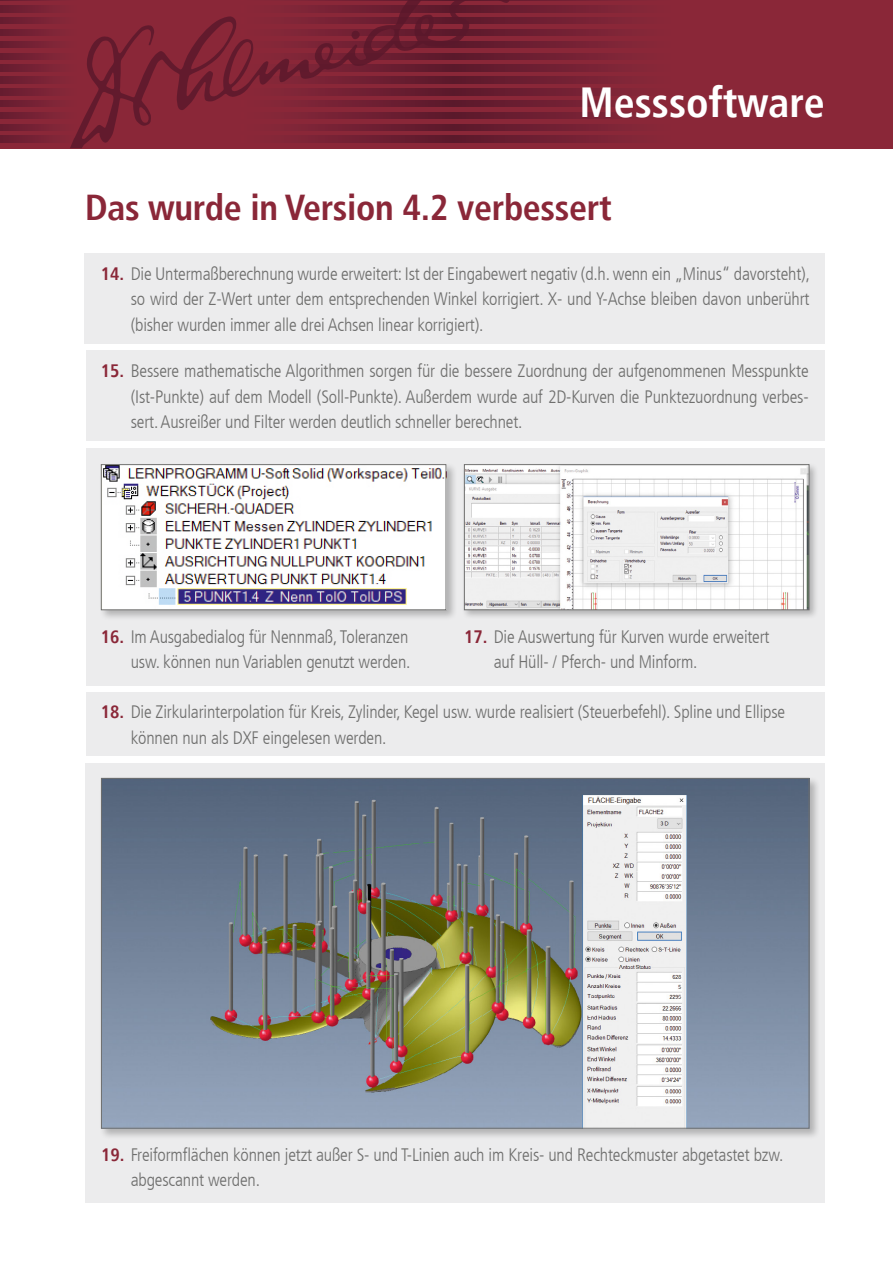
<style>
.page{position:relative;width:893px;height:1263px;background:#fff}
.page>*{position:absolute;margin:0;border:0;box-sizing:border-box;transform-origin:0 0}
.t1{font:700 condensed 42px "Frutiger LT";color:#fff}
.t2{font:700 condensed 36px "Frutiger LT";letter-spacing:-.01em;color:#8a2738}
.t3{font:300 condensed 18px/25.5px "Frutiger LT";letter-spacing:-.01em;color:#6f6f6e}
.s1{font-weight:700;color:#8a2738}
</style>
<div class="page">
<div style="left:85px;top:253px;width:740px;height:91px;background:#ececed"></div>
<div style="left:87px;top:351px;width:738px;height:90px;background:#ececed"></div>
<div style="left:87px;top:448px;width:738px;height:238px;background:#ececed"></div>
<div style="left:87px;top:693px;width:738px;height:63px;background:#ececed"></div>
<div style="left:85px;top:764px;width:740px;height:439px;background:#ececed"></div>
<div style="left:0;top:0;width:893px;height:148px;background:#8a2738"></div>
<svg style="left:0;top:136px;width:53px;height:6px"></svg>
<svg style="left:0;top:124px;width:53px;height:7px"></svg>
<svg style="left:0;top:112px;width:53px;height:7px"></svg>
<svg style="left:0;top:100px;width:53px;height:7px"></svg>
<svg style="left:0;top:89px;width:53px;height:6px"></svg>
<svg style="left:0;top:77px;width:53px;height:6px"></svg>
<svg style="left:0;top:65px;width:53px;height:6px"></svg>
<svg style="left:0;top:53px;width:53px;height:7px"></svg>
<svg style="left:0;top:41px;width:53px;height:7px"></svg>
<svg style="left:0;top:29px;width:53px;height:7px"></svg>
<svg style="left:0;top:18px;width:53px;height:6px"></svg>
<svg style="left:0;top:6px;width:53px;height:6px"></svg>
<svg style="left:0;top:0;width:53px;height:1px"></svg>
<svg style="left:509px;top:136px;width:109px;height:6px"></svg>
<svg style="left:509px;top:124px;width:109px;height:7px"></svg>
<svg style="left:509px;top:112px;width:109px;height:7px"></svg>
<svg style="left:509px;top:100px;width:109px;height:7px"></svg>
<svg style="left:509px;top:89px;width:109px;height:6px"></svg>
<svg style="left:509px;top:77px;width:109px;height:6px"></svg>
<svg style="left:509px;top:65px;width:109px;height:6px"></svg>
<svg style="left:509px;top:53px;width:109px;height:7px"></svg>
<svg style="left:509px;top:41px;width:109px;height:7px"></svg>
<svg style="left:509px;top:29px;width:109px;height:7px"></svg>
<svg style="left:509px;top:18px;width:109px;height:6px"></svg>
<svg style="left:509px;top:6px;width:109px;height:6px"></svg>
<svg style="left:509px;top:0;width:109px;height:1px"></svg>
<svg style="left:70px;top:0;width:439px;height:148px"></svg>
<div style="left:99px;top:462px;width:358px;height:159px;background:#000;opacity:.25"></div>
<img style="left:103px;top:466px;width:341px;height:142px">
<div style="left:101px;top:464px;width:345px;height:146px;border:1px solid #6f6f6e"></div>
<div style="left:462px;top:462px;width:357px;height:158px;background:#000;opacity:.25"></div>
<img style="left:466px;top:466px;width:341px;height:142px">
<div style="left:464px;top:464px;width:345px;height:146px;border:1px solid #6f6f6e"></div>
<div style="left:99px;top:776px;width:721px;height:364px;background:#000;opacity:.25"></div>
<img style="left:103px;top:780px;width:704px;height:346px">
<h1 class="t1" style="left:580px;top:78px;width:247px">Messsoftware</h1>
<h2 class="t2" style="left:85px;top:186px;width:528px">Das wurde in Version 4.2 verbessert</h2>
<p class="t3" style="left:131px;top:261px;width:681px;text-align:justify;text-indent:-30px"><span class="s1">14.</span> Die Untermaßberechnung wurde erweitert: Ist der Eingabewert negativ (d.h. wenn ein „Minus“ davorsteht), so wird der Z-Wert unter dem entsprechenden Winkel korrigiert. X- und Y-Achse bleiben davon unberührt (bisher wurden immer alle drei Achsen linear korrigiert).</p>
<p class="t3" style="left:131px;top:358px;width:679px;text-align:justify;text-indent:-30px"><span class="s1">15.</span> Bessere mathematische Algorithmen sorgen für die bessere Zuordnung der aufgenommenen Messpunkte (Ist-Punkte) auf dem Modell (Soll-Punkte). Außerdem wurde auf 2D-Kurven die Punktezuordnung verbes&shy;sert. Ausreißer und Filter werden deutlich schneller berechnet.</p>
<p class="t3" style="left:101px;top:624px;width:311px;text-align:right"><span class="s1">16.</span> Im Ausgabedialog für Nennmaß, Toleranzen usw. können nun Variablen genutzt werden.</p>
<p class="t3" style="left:131px;top:700px;width:656px;text-indent:-30px"><span class="s1">18.</span> Die Zirkularinterpolation für Kreis, Zylinder, Kegel usw. wurde realisiert (Steuerbefehl). Spline und Ellipse können nun als DXF eingelesen werden.</p>
<p class="t3" style="left:494px;top:624px;width:277px;text-indent:-30px"><span class="s1">17.</span> Die Auswertung für Kurven wurde erweitert auf Hüll- / Pferch- und Minform.</p>
<p class="t3" style="left:131px;top:1142px;width:654px;text-indent:-30px"><span class="s1">19.</span> Freiformflächen können jetzt außer S- und T-Linien auch im Kreis- und Rechteckmuster abgetastet bzw. abgescannt werden.</p>
</div>
